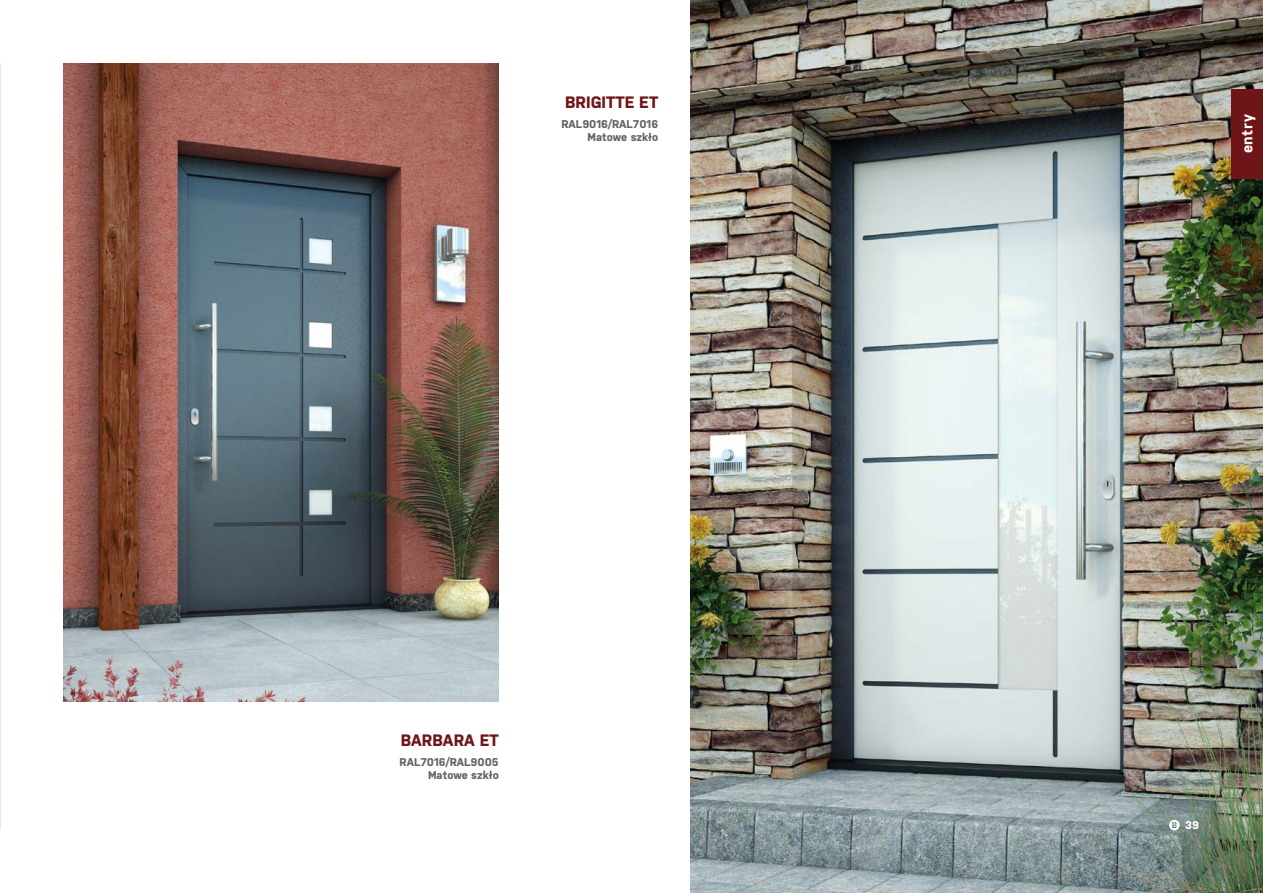
<style>
.page{position:relative;width:1263px;height:893px;background:#fff}
.page>*{position:absolute;margin:0;border:0;box-sizing:border-box;transform-origin:0 0}
.t1{font:700 16.5px "Nudista";color:#6e1517}
.t2{font:700 15px "Nudista";color:#fff}
.t3{font:700 11.25px/13.5px "Nudista";color:#636466;text-align:right}
.t4{font:700 11.25px "Nudista";color:#fff}
</style>
<div class="page">
<img style="left:690px;top:0;width:573px;height:893px">
<img style="left:64px;top:64px;width:435px;height:638px">
<svg style="left:1169px;top:820px;width:11px;height:10px"></svg>
<div style="left:1231px;top:89px;width:32px;height:90px;background:#6e1517"></div>
<img style="left:0;top:64px;width:1px;height:765px">
<h1 class="t1" style="left:565px;top:90px;width:92px">BRIGITTE et</h1>
<p class="t3" style="left:561px;top:116px;width:98px">RAL9016/RAL7016<br>Matowe szkło</p>
<h1 class="t1" style="left:401px;top:728px;width:100px">BARBARAET</h1>
<p class="t3" style="left:399px;top:754px;width:101px">RAL7016/RAL9005<br>Matowe szkło</p>
<h2 class="t2" style="left:1236px;top:153px;width:40px;rotate:-90deg">entry</h2>
<p class="t4" style="left:1185px;top:817px;width:15px">39</p>
</div>
